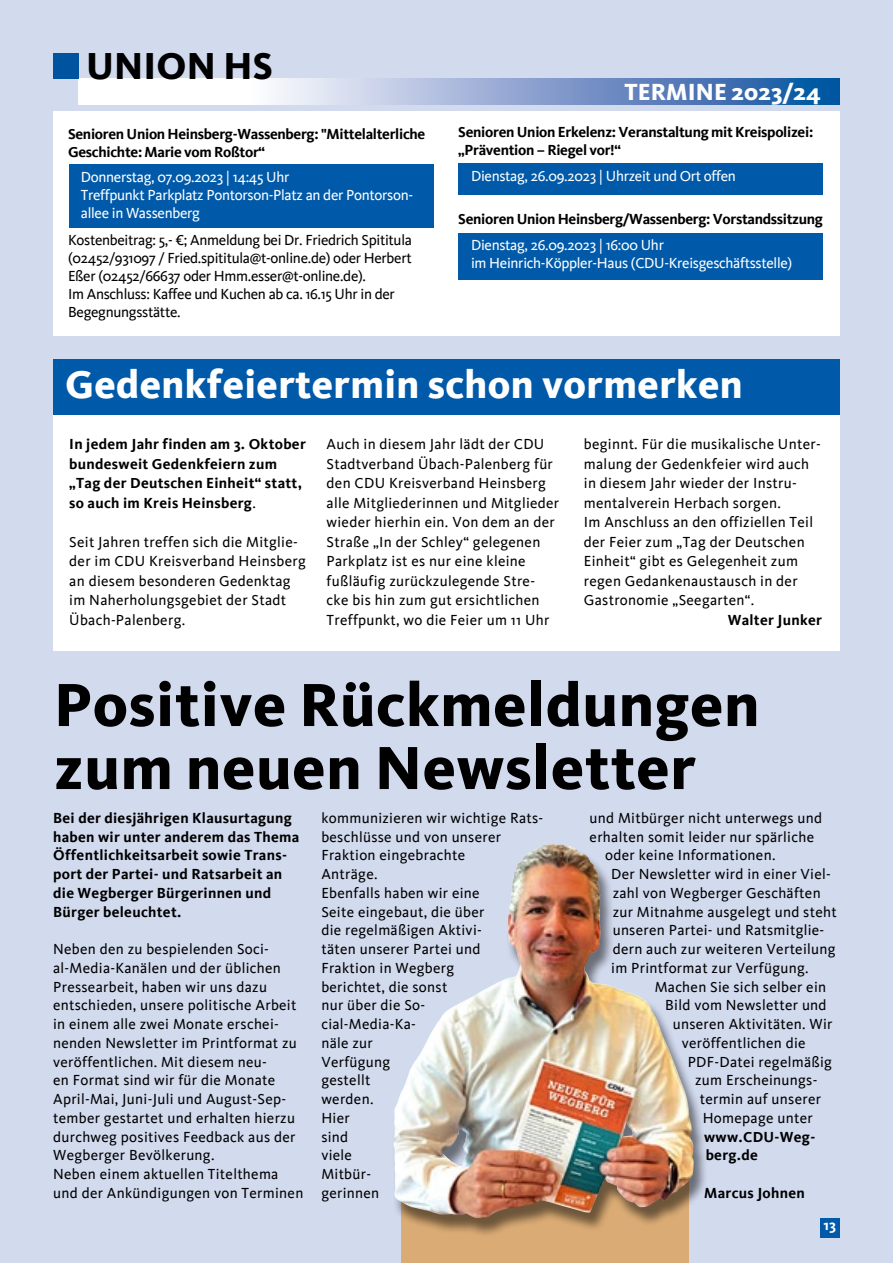
<style>
.page{position:relative;width:893px;height:1263px;background:#d2daee}
.page>*{position:absolute;margin:0;border:0;box-sizing:border-box;transform-origin:0 0}
.t1{font:800 63px/63px "Kievit";letter-spacing:.01em;color:#000}
.t2{font:800 40.5px "Kievit";letter-spacing:.01em;color:#fff}
.t3{font:800 38.7px "Kievit";letter-spacing:.005em;color:#000}
.t4{font:800 24px "Kievit";letter-spacing:.005em;color:#fff}
.t5{font:15px/18.8px "Kievit";letter-spacing:.02em;color:#000}
.t6{font:700 15px/18.8px "Kievit";letter-spacing:.02em;color:#000}
.t7{font:15px/18px "Kievit";letter-spacing:-.02em;color:#fff}
.t8{font:15px/18px "Kievit";letter-spacing:-.02em;color:#000}
.t9{font:700 15px/18px "Kievit";letter-spacing:-.02em;color:#000}
.t10{font:700 15px "Kievit";color:#fff}
.s1{font-weight:400}
</style>
<div class="page">
<div style="left:820px;top:1218px;width:20px;height:19px;background:#005aa9"></div>
<div style="left:53px;top:111px;width:787px;height:225px;background:#fff"></div>
<svg style="left:79px;top:79px;width:761px;height:26px;background:#a0b6d8"></svg>
<div style="left:53px;top:53px;width:26px;height:26px;background:#00549f"></div>
<div style="left:69px;top:164px;width:365px;height:63px;background:#005aa9"></div>
<div style="left:458px;top:163px;width:365px;height:32px;background:#005aa9"></div>
<div style="left:458px;top:234px;width:365px;height:46px;background:#005aa9"></div>
<div style="left:53px;top:385px;width:787px;height:266px;background:#fff"></div>
<div style="left:53px;top:358px;width:787px;height:56px;background:#005aa9"></div>
<div style="left:401px;top:1175px;width:287px;height:88px;background:#daab74"></div>
<div style="left:392px;top:846px;width:316px;height:392px;background:#000;opacity:.5"></div>
<img style="left:394px;top:844px;width:153px;height:371px">
<h3 class="t3" style="left:86px;top:43px;width:188px">UNION HS</h3>
<p class="t9" style="left:68px;top:125px;width:359px">Senioren U nion Heinsberg-Wassenberg: "Mittelalterliche<br>Geschichte: Marie vom Roßtor“</p>
<p class="t7" style="left:81px;top:168px;width:334px">Donnerstag, 07.09.2023 | 14:45 Uhr<br>Treffpunkt Parkplatz Pontorson-Platz an der Pontorson&shy;allee in Wassenberg</p>
<p class="t8" style="left:68px;top:231px;width:345px">Kostenbeitrag: 5,- ¤; Anmeldung bei Dr. Friedrich Spititula (02452/931097 / Fried.spititula@t-online.de) oder H erbert Eßer (02452/66637 oder H mm.esser@t-online.de).<br>Im Anschluss: Kaffee und Kuchen ab ca. 16.15 Uhr in der Begegnungsstätte.</p>
<h3 class="t4" style="left:624px;top:78px;width:198px">TERMINE 2023/24</h3>
<p class="t9" style="left:458px;top:123px;width:356px">Senioren U nion Erkelenz: Veranstaltung mit Kreispolizei: „Prävention – Riegel vor!“</p>
<p class="t7" style="left:471px;top:167px;width:266px">Dienstag, 26.09.2023 | Uhrzeit und Ort offen</p>
<p class="t9" style="left:458px;top:210px;width:366px">Senioren U nion Heinsberg/Wassenberg: Vorstandssitzung</p>
<p class="t7" style="left:471px;top:236px;width:323px">Dienstag, 26.09.2023 | 16:00 Uhr<br>im Heinrich-Köppler-Haus (CDU-Kreisgeschäftsstelle)</p>
<h2 class="t2" style="left:65px;top:360px;width:679px">Gedenkfeiertermin schon vormerken</h2>
<p class="t6" style="left:69px;top:435px;width:238px;line-height:19.5px">I n jedem Jahr finden am 3. Oktober bundesweit Gedenkfeiern zum „Tag der Deutschen Einheit“ statt, so auch im Kreis Heinsberg<span class="s1">.</span></p>
<p class="t5" style="left:69px;top:532px;width:238px;line-height:19.5px">Seit Jahren treffen sich die Mitglie&shy;der im CDU Kreisverband Heinsberg an diesem besonderen Gedenktag im Naherholungsgebiet der Stadt<br>Übach-Palenberg.</p>
<p class="t5" style="left:327px;top:435px;width:234px;line-height:19.5px">Auch in diesem Jahr lädt der CDU Stadtverband Übach-Palenberg für den CDU Kreisverband Heinsberg alle Mitgliederinnen und Mitglieder wieder hierhin ein. Von dem an der Straße „In der Schley“ gelegenen Parkplatz ist es nur eine kleine fußläufig zurückzulegende Stre&shy;cke bis hin zum gut ersichtlichen Treffpunkt, wo die Feier um 11 Uhr</p>
<p class="t5" style="left:584px;top:435px;width:238px;line-height:19.5px">beginnt. Für die musikalische Unter&shy;malung der Gedenkfeier wird auch in diesem Jahr wieder der Instru&shy;mentalverein Herbach sorgen.<br>Im Anschluss an den offiziellen Teil der Feier zum „Tag der Deutschen<br>Einheit“ gibt es Gelegenheit zum regen Gedankenaustausch in der<br>Gastronomie „Seegarten“.</p>
<p class="t6" style="left:728px;top:611px;width:96px">Walter Junker</p>
<h1 class="t1" style="left:54px;top:673px;width:707px">Positive Rückmeldungen zum neuen Newsletter</h1>
<p class="t6" style="left:53px;top:808px;width:248px">Bei der diesjährigen Klausurtagung haben wir unter anderem das Thema<br>Öffentlichkeitsarbeit sowie Trans&shy;port der Partei- und Ratsarbeit an die Wegberger Bürgerinnen und<br>Bürger beleuchtet.</p>
<p class="t5" style="left:53px;top:940px;width:252px">Neben den zu bespielenden Soci&shy;al-Media-Kanälen und der üblichen Pressearbeit, haben wir uns dazu entschieden, unsere politische Arbeit in einem alle zwei Monate erschei&shy;nenden Newsletter im Printformat zu veröffentlichen. Mit diesem neu-<br>en Format sind wir für die Monate April-Mai, Juni-Juli und August-Sep&shy;tember gestartet und erhalten hierzu durchweg positives Feedback aus der Wegberger Bevölkerung.<br>Neben einem aktuellen Titelthema und der Ankündigungen von Terminen</p>
<p class="t5" style="left:321px;top:809px;width:223px">kommunizieren wir wichtige Rats&shy;beschlüsse und von unserer<br>Fraktion eingebrachte<br>Anträge.<br>Ebenfalls haben wir eine<br>Seite eingebaut, die über<br>die regelmäßigen Aktivi-<br>täten unserer Partei und<br>Fraktion in Wegberg<br>berichtet, die sonst<br>nur über die So-<br>cial-Media-Ka-<br>näle zur<br>Verfügung<br>gestellt<br>werden.<br>H ier<br>sind<br>viele<br>Mitbür-<br>gerinnen</p>
<p class="t5" style="left:590px;top:809px;width:234px">und Mitbürger nicht unterwegs und</p>
<p class="t5" style="left:590px;top:827px;width:226px">erhalten somit leider nur spärliche</p>
<p class="t5" style="left:605px;top:846px;width:172px">oder keine Informationen.</p>
<p class="t5" style="left:611px;top:865px;width:221px">Der Newsletter wird in einer Viel-</p>
<p class="t5" style="left:613px;top:884px;width:210px">zahl von Wegberger Geschäften</p>
<p class="t5" style="left:613px;top:902px;width:226px">zur Mitnahme ausgelegt und steht</p>
<p class="t5" style="left:613px;top:921px;width:213px">unseren Partei- und Ratsmitglie-</p>
<p class="t5" style="left:613px;top:940px;width:224px">dern auch zur weiteren Verteilung</p>
<p class="t5" style="left:611px;top:959px;width:199px">im Printformat zur Verfügung.</p>
<p class="t5" style="left:655px;top:977px;width:173px">Machen Sie sich selber ein</p>
<p class="t5" style="left:665px;top:996px;width:163px">Bild vom Newsletter und</p>
<p class="t5" style="left:673px;top:1015px;width:161px">unseren Aktivitäten. Wir</p>
<p class="t5" style="left:682px;top:1034px;width:126px">veröffentlichen die</p>
<p class="t5" style="left:688px;top:1052px;width:146px">PDF-Datei regelmäßig</p>
<p class="t5" style="left:695px;top:1071px;width:124px">zum Erscheinungs-</p>
<p class="t5" style="left:700px;top:1090px;width:123px">termin auf unserer</p>
<p class="t5" style="left:703px;top:1109px;width:112px">Homepage unter</p>
<p class="t6" style="left:704px;top:1127px;width:113px">www.CDU -Weg&shy;berg.de</p>
<p class="t6" style="left:704px;top:1183px;width:102px">Marcus Johnen</p>
<p class="t10" style="left:824px;top:1216px;width:14px">13</p>
</div>
